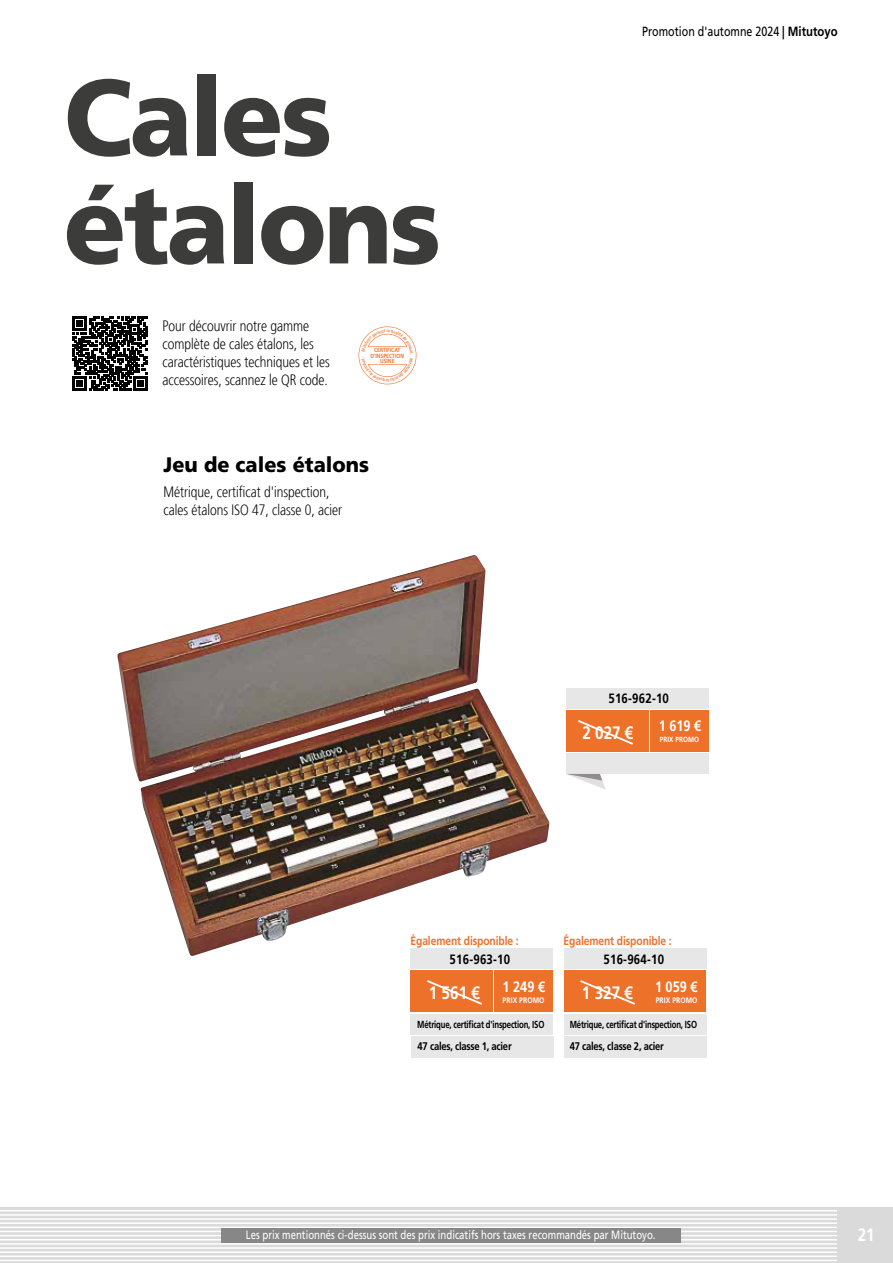
<style>
.page{position:relative;width:893px;height:1263px;background:#fff}
.page>*{position:absolute;margin:0;border:0;box-sizing:border-box;transform-origin:0 0}
.t1{font:900 108px/108px "Mitutoyo Frutiger";letter-spacing:-.025em;color:#3c3c3b}
.t2{font:900 21px "Mitutoyo Frutiger";color:#000}
.t3{font:700 18px "Mitutoyo Frutiger";color:#fff}
.t4{font:300 15px/18px "Mitutoyo Frutiger";color:#000}
.t5{font:700 15px "Mitutoyo Frutiger";color:#fff}
.t6{font:700 13.5px "Mitutoyo Frutiger";letter-spacing:.015em;color:#000}
.t7{font:13.35px "Mitutoyo Frutiger";color:#000}
.t8{font:700 12.15px "Mitutoyo Frutiger";letter-spacing:-.01em;color:#ee712a}
.t9{font:12px "Mitutoyo Frutiger";color:#fff}
.t10{font:700 11.1px "Mitutoyo Frutiger";letter-spacing:-.02em;color:#000}
.t11{font:700 10.2px "Mitutoyo Frutiger";letter-spacing:-.02em;color:#000;scale:.9 1}
.t12{font:700 7.95px "Mitutoyo Frutiger";letter-spacing:.01em;color:#fff}
.t13{font:700 7.5px "Mitutoyo Frutiger";letter-spacing:.01em;color:#fff}
.t14{font:700 6px/5.2px "Mitutoyo Frutiger";color:#ee712c;text-align:center}
.t15{font:700 4.2px "Mitutoyo Frutiger";color:#ee712c}
.s1{font-weight:700}
</style>
<div class="page">
<div style="left:0;top:1208px;width:838px;height:55px;background:#dadada"></div>
<hr style="left:0;top:1210px;width:838px;height:1px;background:#fff">
<hr style="left:0;top:1214px;width:838px;height:2px;background:#fff">
<hr style="left:0;top:1218px;width:838px;height:2px;background:#fff">
<hr style="left:0;top:1222px;width:838px;height:2px;background:#fff">
<hr style="left:0;top:1226px;width:838px;height:2px;background:#fff">
<hr style="left:0;top:1231px;width:838px;height:1px;background:#fff">
<hr style="left:0;top:1235px;width:838px;height:1px;background:#fff">
<hr style="left:0;top:1239px;width:838px;height:1px;background:#fff">
<hr style="left:0;top:1243px;width:838px;height:1px;background:#fff">
<hr style="left:0;top:1247px;width:838px;height:2px;background:#fff">
<hr style="left:0;top:1251px;width:838px;height:2px;background:#fff">
<hr style="left:0;top:1255px;width:838px;height:2px;background:#fff">
<hr style="left:0;top:1260px;width:838px;height:1px;background:#fff">
<div style="left:838px;top:1208px;width:55px;height:55px;background:#dadada"></div>
<div style="left:411px;top:970px;width:82px;height:42px;background:#ee712a"></div>
<div style="left:494px;top:970px;width:59px;height:42px;background:#ee712a"></div>
<div style="left:411px;top:1013px;width:142px;height:21px;background:#e8e7e8"></div>
<div style="left:411px;top:948px;width:142px;height:21px;background:#e8e7e8"></div>
<div style="left:411px;top:1036px;width:142px;height:21px;background:#e8e7e7"></div>
<svg style="left:427px;top:980px;width:55px;height:25px"></svg>
<div style="left:564px;top:970px;width:142px;height:43px;background:#ee712a"></div>
<div style="left:564px;top:1013px;width:142px;height:21px;background:#e8e7e8"></div>
<div style="left:564px;top:948px;width:142px;height:21px;background:#e8e7e8"></div>
<div style="left:564px;top:1036px;width:143px;height:21px;background:#e8e7e7"></div>
<svg style="left:580px;top:980px;width:55px;height:25px"></svg>
<svg style="left:73px;top:316px;width:74px;height:75px"></svg>
<div style="left:566px;top:710px;width:83px;height:42px;background:#ee712a"></div>
<div style="left:650px;top:710px;width:59px;height:42px;background:#ee712a"></div>
<div style="left:566px;top:753px;width:143px;height:21px;background:#e8e7e8"></div>
<div style="left:566px;top:688px;width:143px;height:20px;background:#e8e7e8"></div>
<svg style="left:567px;top:774px;width:39px;height:16px"></svg>
<svg style="left:578px;top:720px;width:55px;height:25px"></svg>
<img style="left:117px;top:555px;width:432px;height:401px">
<div style="left:221px;top:1229px;width:459px;height:14px;background:#878787"></div>
<svg style="left:359px;top:326px;width:57px;height:58px"></svg>
<h1 class="t1" style="left:64px;top:63px;width:379px">Cales étalons</h1>
<p class="t4" style="left:163px;top:318px;width:169px">Pour découvrir notre gamme complète de cales étalons, les caractéristiques techniques et les accessoires, scannez le QR code.</p>
<p class="t15" style="left:387px;top:328px;width:3px">l</p>
<p class="t14" style="left:370px;top:348px;width:35px">CERTIFICAT<br>D'INSPECTION<br>USINE</p>
<p class="t15" style="left:388px;top:383px;width:3px;rotate:180deg">a</p>
<h2 class="t2" style="left:164px;top:452px;width:207px">Jeu de cales étalons</h2>
<p class="t4" style="left:164px;top:484px;width:180px">Métrique, certificat d'inspection, cales étalons ISO 47, classe 0, acier</p>
<p class="t7" style="left:642px;top:23px;width:197px">Promotion d'automne 2024 <span class="s1">| Mitutoyo</span></p>
<p class="t6" style="left:608px;top:690px;width:62px">516-962-10</p>
<p class="t13" style="left:660px;top:734px;width:41px">PRIX PROMO</p>
<p class="t5" style="left:659px;top:717px;width:44px">1 619 €</p>
<p class="t3" style="left:582px;top:722px;width:53px">2 027 €</p>
<p class="t8" style="left:411px;top:934px;width:110px">Également disponible :</p>
<p class="t3" style="left:429px;top:982px;width:53px">1 561 €</p>
<p class="t12" style="left:503px;top:995px;width:43px">PRIX PROMO</p>
<p class="t6" style="left:450px;top:951px;width:62px">516-963-10</p>
<p class="t5" style="left:503px;top:978px;width:44px">1 249 €</p>
<p class="t8" style="left:564px;top:934px;width:110px">Également disponible :</p>
<p class="t3" style="left:582px;top:982px;width:53px">1 327 €</p>
<p class="t12" style="left:656px;top:995px;width:43px">PRIX PROMO</p>
<p class="t6" style="left:604px;top:952px;width:62px">516-964-10</p>
<p class="t5" style="left:655px;top:978px;width:44px">1 059 €</p>
<p class="t11" style="left:417px;top:1018px;width:143px">Métrique, certificat d'inspection, ISO</p>
<p class="t11" style="left:570px;top:1018px;width:143px">Métrique, certificat d'inspection, ISO</p>
<p class="t10" style="left:418px;top:1040px;width:96px">47 cales, classe 1, acier</p>
<p class="t10" style="left:570px;top:1040px;width:96px">47 cales, classe 2, acier</p>
<p class="t9" style="left:246px;top:1227px;width:411px">Les prix mentionnés ci-dessus sont des prix indicatifs hors taxes recommandés par Mitutoyo.</p>
<p class="t3" style="left:858px;top:1224px;width:19px">21</p>
</div>
